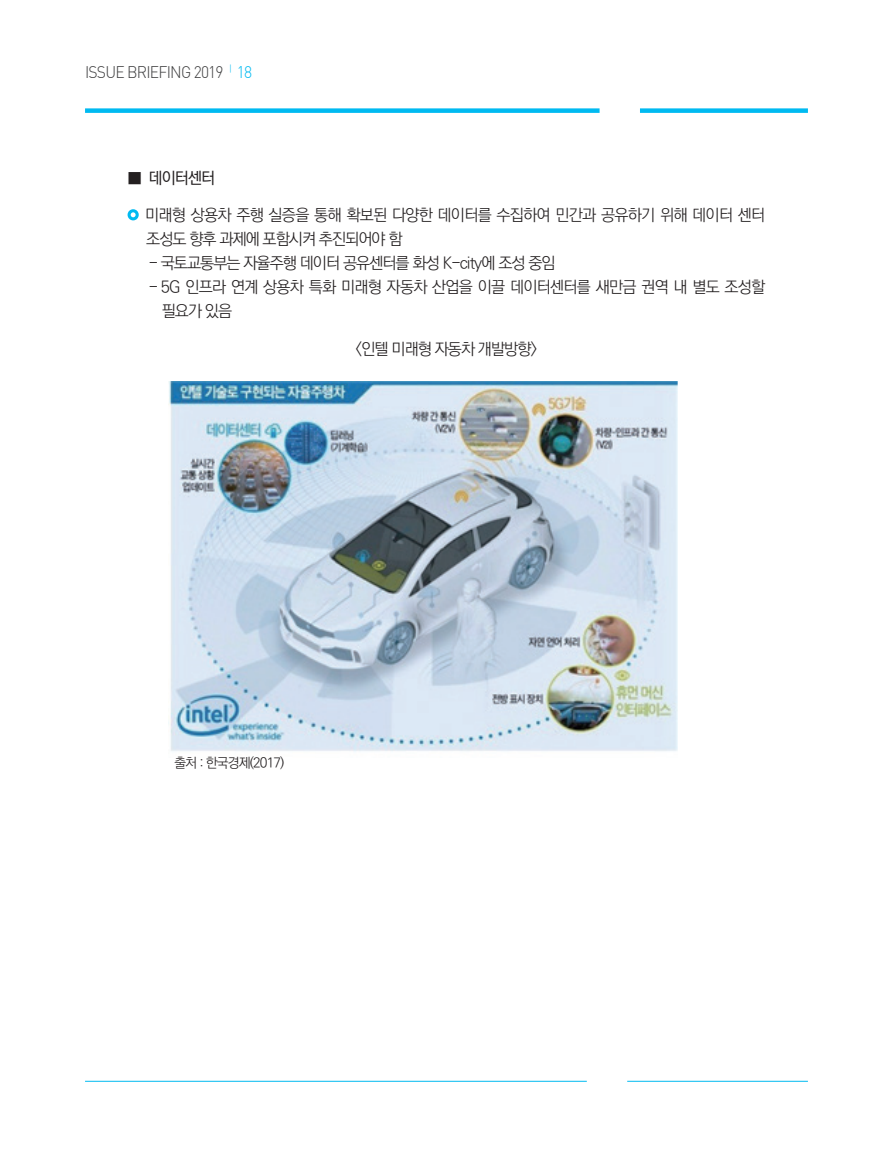
<style>
.page{position:relative;width:893px;height:1149px;background:#fff}
.page>*{position:absolute;margin:0;border:0;box-sizing:border-box;transform-origin:0 0}
.t1{font:16.5px "Dinlig";letter-spacing:-.05em;color:#3e3e3f;scale:.95 1}
.t2{font:16.2px/24px "Ko Pub Dotum PL";letter-spacing:-.045em;color:#231f20}
.t3{font:16.2px "Ko Pub Dotum PM";letter-spacing:-.06em;color:#231f20}
.t4{font:13.5px "Ko Pub Dotum PL";letter-spacing:-.06em;color:#231f20}
.s1{color:#00baf1}
</style>
<div class="page">
<div style="left:85px;top:108px;width:515px;height:5px;background:#00baf1"></div>
<div style="left:640px;top:108px;width:168px;height:5px;background:#00baf1"></div>
<hr style="left:85px;top:1080px;width:502px;height:1px;background:#00baf1">
<hr style="left:627px;top:1080px;width:181px;height:1px;background:#00baf1">
<div style="left:128px;top:209px;width:11px;height:11px;border:3px solid #00baf1;border-radius:50%"></div>
<img style="left:169px;top:381px;width:509px;height:371px">
<p class="t1" style="left:85px;top:62px;width:177px">ISSUE BRIEFING 2019 <sup>|</sup> <span class="s1">18</span></p>
<p class="t3" style="left:128px;top:170px;width:89px">■ 데이터센터</p>
<p class="t2" style="left:145px;top:203px;width:622px">미래형 상용차 주행 실증을 통해 확보된 다양한 데이터를 수집하여 민간과 공유하기 위해 데이터 센터 조성도 향후 과제에 포함시켜 추진되어야 함</p>
<p class="t2" style="left:149px;top:251px;width:408px">- 국토교통부는 자율주행 데이터 공유센터를 화성 K-city에 조성 중임</p>
<p class="t2" style="left:162px;top:275px;width:605px;text-indent:-13px">- 5G 인프라 연계 상용차 특화 미래형 자동차 산업을 이끌 데이터센터를 새만금 권역 내 별도 조성할 필요가 있음</p>
<p class="t2" style="left:356px;top:337px;width:183px">&lt;인텔 미래형 자동차 개발방향&gt;</p>
<p class="t4" style="left:174px;top:756px;width:112px">출처 : 한국경제(2017)</p>
</div>
